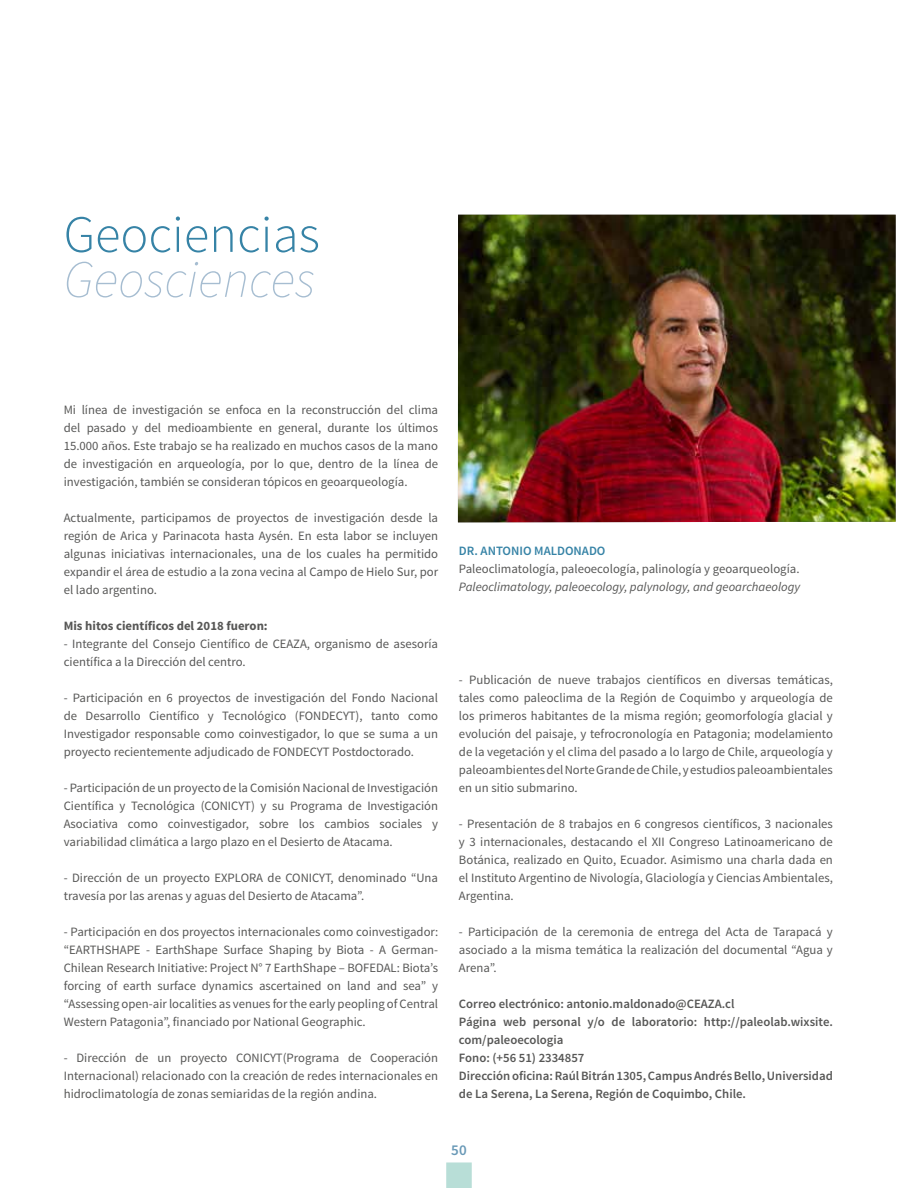
<style>
.page{position:relative;width:918px;height:1188px;background:#fff}
.page>*{position:absolute;margin:0;border:0;box-sizing:border-box;transform-origin:0 0}
.t1{font:300 52.35px "Source Sans Pro";color:#3683a6}
.t2{font:italic 200 52.35px "Source Sans Pro";color:#a6bdd1}
.t3{font:600 15px "Source Sans Pro";color:#6999b7}
.t4{font:12.75px/18px "Source Sans Pro";color:#575756;text-align:justify}
.t5{font:600 12.75px/18px "Source Sans Pro";color:#575756}
.t6{font:italic 12.75px "Source Sans Pro";color:#575756}
.t7{font:700 12.75px "Source Sans Pro";color:#575756}
.t8{font:600 12.75px "Source Sans Pro";color:#3683a6}
</style>
<div class="page">
<img style="left:458px;top:215px;width:438px;height:307px">
<div style="left:446px;top:1162px;width:26px;height:26px;background:#b8ded7;border:2px solid #b8ded7"></div>
<h1 class="t1" style="left:64px;top:203px;width:258px">Geociencias</h1>
<h1 class="t2" style="left:64px;top:248px;width:253px">Geosciences</h1>
<p class="t4" style="left:64px;top:401px;width:376px">Mi línea de investigación se enfoca en la reconstrucción del clima del pasado y del medioambiente en general, durante los últimos 15.000 años. Este trabajo se ha realizado en muchos casos de la mano de investigación en arqueología, por lo que, dentro de la línea de investigación, también se consideran tópicos en geoarqueología.</p>
<p class="t4" style="left:64px;top:509px;width:376px">Actualmente, participamos de proyectos de investigación desde la región de Arica y Parinacota hasta Aysén. En esta labor se incluyen algunas iniciativas internacionales, una de los cuales ha permitido expandir el área de estudio a la zona vecina al Campo de Hielo Sur, por el lado argentino.</p>
<p class="t7" style="left:64px;top:618px;width:206px">Mis hitos científicos del 2018 fueron:</p>
<p class="t4" style="left:64px;top:635px;width:376px">- Integrante del Consejo Científico de CEAZA, organismo de asesoría científica a la Dirección del centro.</p>
<p class="t4" style="left:64px;top:689px;width:376px">- Participación en 6 proyectos de investigación del Fondo Nacional de Desarrollo Científico y Tecnológico (FONDECYT), tanto como Investigador responsable como coinvestigador, lo que se suma a un proyecto recientemente adjudicado de FONDECYT Postdoctorado.</p>
<p class="t4" style="left:64px;top:779px;width:376px">- Participación de un proyecto de la Comisión Nacional de Investigación Científica y Tecnológica (CONICYT) y su Programa de Investigación Asociativa como coinvestigador, sobre los cambios sociales y variabilidad climática a largo plazo en el Desierto de Atacama.</p>
<p class="t4" style="left:64px;top:869px;width:376px">- Dirección de un proyecto EXPLORA de CONICYT, denominado “Una travesía por las arenas y aguas del Desierto de Atacama”.</p>
<p class="t4" style="left:64px;top:923px;width:376px">- Participación en dos proyectos internacionales como coinvestigador: “EARTHSHAPE - EarthShape Surface Shaping by Biota - A German-Chilean Research Initiative: Project N° 7 EarthShape – BOFEDAL: Biota’s forcing of earth surface dynamics ascertained on land and sea” y “Assessing open-air localities as venues for the early peopling of Central Western Patagonia”, financiado por National Geographic.</p>
<p class="t4" style="left:64px;top:1049px;width:376px">- Dirección de un proyecto CONICYT(Programa de Cooperación Internacional) relacionado con la creación de redes internacionales en hidroclimatología de zonas semiaridas de la región andina.</p>
<p class="t8" style="left:459px;top:542px;width:148px">DR. ANTONIO MALDONADO</p>
<p class="t4" style="left:459px;top:560px;width:342px">Paleoclimatología, paleoecología, palinología y geoarqueología.</p>
<p class="t6" style="left:459px;top:578px;width:343px">Paleoclimatology, paleoecology, palynology, and geoarchaeology</p>
<p class="t4" style="left:459px;top:671px;width:375px">- Publicación de nueve trabajos científicos en diversas temáticas, tales como paleoclima de la Región de Coquimbo y arqueología de los primeros habitantes de la misma región; geomorfología glacial y evolución del paisaje, y tefrocronología en Patagonia; modelamiento de la vegetación y el clima del pasado a lo largo de Chile, arqueología y paleoambientes del Norte Grande de Chile, y estudios paleoambientales en un sitio submarino.</p>
<p class="t4" style="left:459px;top:815px;width:375px">- Presentación de 8 trabajos en 6 congresos científicos, 3 nacionales y 3 internacionales, destacando el XII Congreso Latinoamericano de Botánica, realizado en Quito, Ecuador. Asimismo una charla dada en el Instituto Argentino de Nivología, Glaciología y Ciencias Ambientales, Argentina.</p>
<p class="t4" style="left:459px;top:923px;width:375px">- Participación de la ceremonia de entrega del Acta de Tarapacá y asociado a la misma temática la realización del documental “Agua y Arena”.</p>
<p class="t5" style="left:459px;top:995px;width:375px">Correo electrónico: antonio.maldonado@CEAZA.cl<br>Página web personal y/o de laboratorio: http://paleolab.wixsite. com/paleoecologia<br>Fono: (+56 51) 2334857<br>Dirección oficina: Raúl Bitrán 1305, Campus Andrés Bello, Universidad de La Serena, La Serena, Región de Coquimbo, Chile.</p>
<p class="t3" style="left:451px;top:1140px;width:17px">50</p>
</div>
